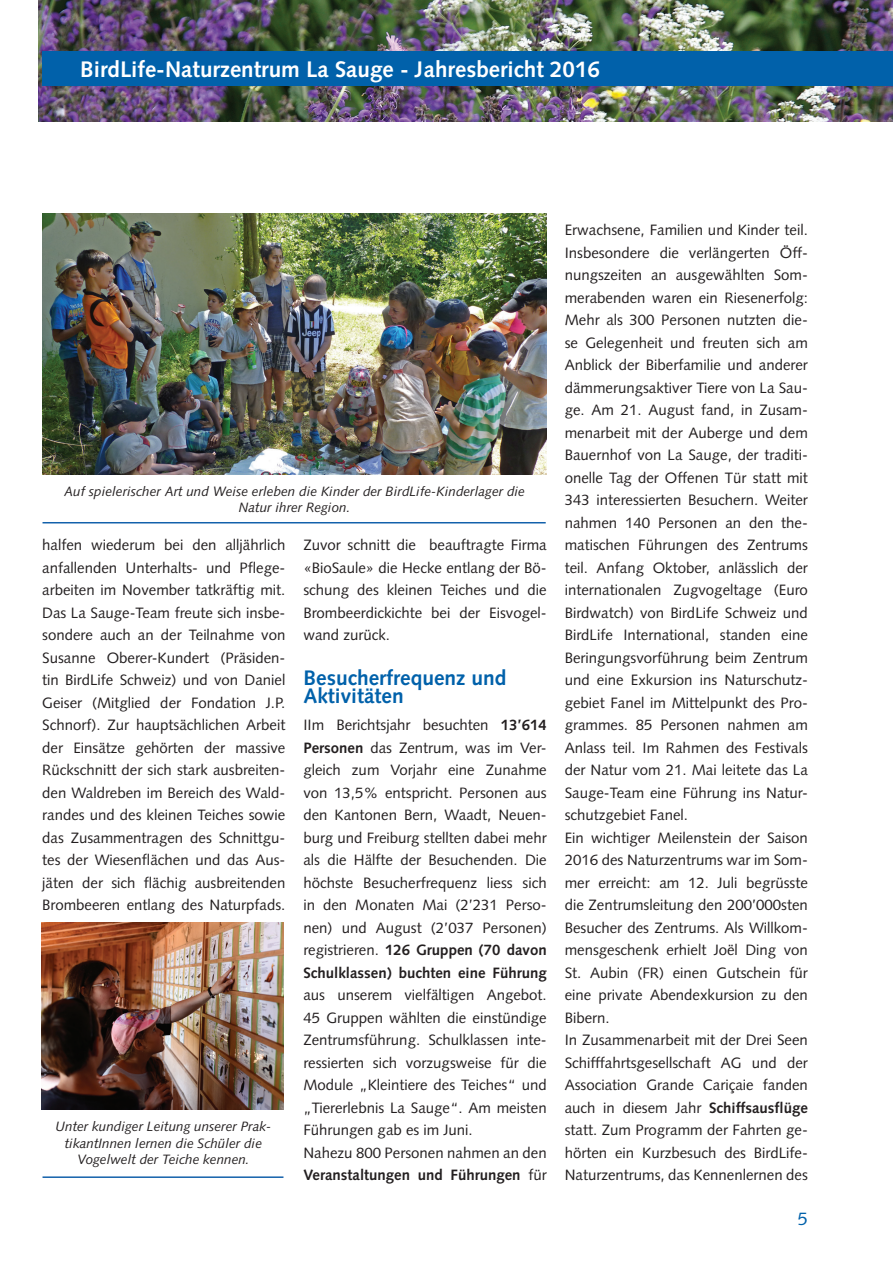
<style>
.page{position:relative;width:893px;height:1263px;background:#fff}
.page>*{position:absolute;margin:0;border:0;box-sizing:border-box;transform-origin:0 0}
.t1{font:700 22.5px "Syntax LT";color:#fff}
.t2{font:700 21px/18px "Syntax LT";color:#0161aa}
.t3{font:18px "Syntax LT";color:#0161aa}
.t4{font:15px/22.5px "Syntax LT";color:#231f20;text-align:justify}
.t5{font:italic 13.5px/16.2px "Syntax LT";color:#231f20;text-align:center}
.s1{font-weight:700}
</style>
<div class="page">
<img style="left:39px;top:0;width:854px;height:122px">
<div style="left:43px;top:51px;width:850px;height:34px;background:#0161aa"></div>
<img style="left:43px;top:213px;width:504px;height:261px">
<hr style="left:43px;top:522px;width:503px;height:1px;background:#1361ab">
<img style="left:42px;top:922px;width:241px;height:187px">
<hr style="left:43px;top:1176px;width:240px;height:2px;background:#1361ab">
<h1 class="t1" style="left:80px;top:56px;width:522px">BirdLife-Naturzentrum La Sauge - Jahresbericht 2016</h1>
<p class="t5" style="left:64px;top:483px;width:462px">Auf spielerischer Art und Weise erleben die Kinder der BirdLife-Kinderlager die<br>Natur ihrer Region.</p>
<p class="t4" style="left:42px;top:534px;width:245px">halfen wiederum bei den alljährlich anfallenden Unterhalts- und Pflege&shy;arbeiten im November tatkräftig mit.<br>Das La Sauge-Team freute sich insbe&shy;sondere auch an der Teilnahme von Susanne Oberer-Kundert (Präsiden&shy;tin BirdLife Schweiz) und von Daniel Geiser (Mitglied der Fondation J.P.<br>Schnorf). Zur hauptsächlichen Arbeit der Einsätze gehörten der massive Rückschnitt der sich stark ausbreiten&shy;den Waldreben im Bereich des Wald&shy;randes und des kleinen Teiches sowie das Zusammentragen des Schnittgu&shy;tes der Wiesenflächen und das Aus&shy;jäten der sich flächig ausbreitenden Brombeeren entlang des Naturpfads.</p>
<p class="t4" style="left:303px;top:534px;width:245px">Zuvor schnitt die beauftragte Firma «BioSaule» die Hecke entlang der Bö&shy;schung des kleinen Teiches und die Brombeerdickichte bei der Eisvogel&shy;wand zurück.</p>
<h2 class="t2" style="left:303px;top:669px;width:205px">Besucherfrequenz und<br>Aktivitäten</h2>
<p class="t4" style="left:303px;top:714px;width:245px">IIm Berichtsjahr besuchten <span class="s1">13’614<br>Personen</span> das Zentrum, was im Ver&shy;gleich zum Vorjahr eine Zunahme von 13,5% entspricht. Personen aus den Kantonen Bern, Waadt, Neuen&shy;burg und Freiburg stellten dabei mehr als die Hälfte der Besuchenden. Die höchste Besucherfrequenz liess sich in den Monaten Mai (2’231 Perso&shy;nen) und August (2’037 Personen) registrieren. <span class="s1">126 Gruppen (70 davon Schulklassen) buchten eine Führung</span></p>
<p class="t4" style="left:303px;top:984px;width:245px;text-align:left">aus unserem vielfältigen Angebot.<br>45 Gruppen wählten die einstündige Zentrumsführung. Schulklassen inte&shy;ressierten sich vorzugsweise für die Module „Kleintiere des Teiches“ und „Tiererlebnis La Sauge“. Am meisten Führungen gab es im Juni.<br>Nahezu 800 Personen nahmen an den <span class="s1">Veranstaltungen und Führungen</span> für</p>
<p class="t5" style="left:55px;top:1119px;width:218px">Unter kundiger Leitung unserer Prak&shy;tikantInnen lernen die Schüler die<br>Vogelwelt der Teiche kennen.</p>
<p class="t4" style="left:565px;top:219px;width:245px;text-align:left">Erwachsene, Familien und Kinder teil.<br>Insbesondere die verlängerten Öff&shy;nungszeiten an ausgewählten Som&shy;merabenden waren ein Riesenerfolg:<br>Mehr als 300 Personen nutzten die&shy;se Gelegenheit und freuten sich am Anblick der Biberfamilie und anderer dämmerungsaktiver Tiere von La Sau&shy;ge. Am 21. August fand, in Zusam&shy;menarbeit mit der Auberge und dem Bauernhof von La Sauge, der traditi&shy;onelle Tag der Offenen Tür statt mit 343 interessierten Besuchern. Weiter nahmen 140 Personen an den the&shy;matischen Führungen des Zentrums teil. Anfang Oktober, anlässlich der internationalen Zugvogeltage (Euro Birdwatch) von BirdLife Schweiz und BirdLife International, standen eine Beringungsvorführung beim Zentrum und eine Exkursion ins Naturschutz&shy;gebiet Fanel im Mittelpunkt des Pro&shy;grammes. 85 Personen nahmen am Anlass teil. Im Rahmen des Festivals der Natur vom 21. Mai leitete das La Sauge-Team eine Führung ins Natur&shy;schutzgebiet Fanel.<br>Ein wichtiger Meilenstein der Saison 2016 des Naturzentrums war im Som&shy;mer erreicht: am 12. Juli begrüsste die Zentrumsleitung den 200’000sten Besucher des Zentrums. Als Willkom&shy;mensgeschenk erhielt Joël Ding von St. Aubin (FR) einen Gutschein für eine private Abendexkursion zu den Bibern.<br>In Zusammenarbeit mit der Drei Seen Schifffahrtsgesellschaft AG und der Association Grande Cariçaie fanden auch in diesem Jahr <span class="s1">Schiffsausflüge </span>statt. Zum Programm der Fahrten ge&shy;hörten ein Kurzbesuch des BirdLife-Naturzentrums, das Kennenlernen des</p>
<p class="t3" style="left:798px;top:1208px;width:12px">5</p>
</div>
